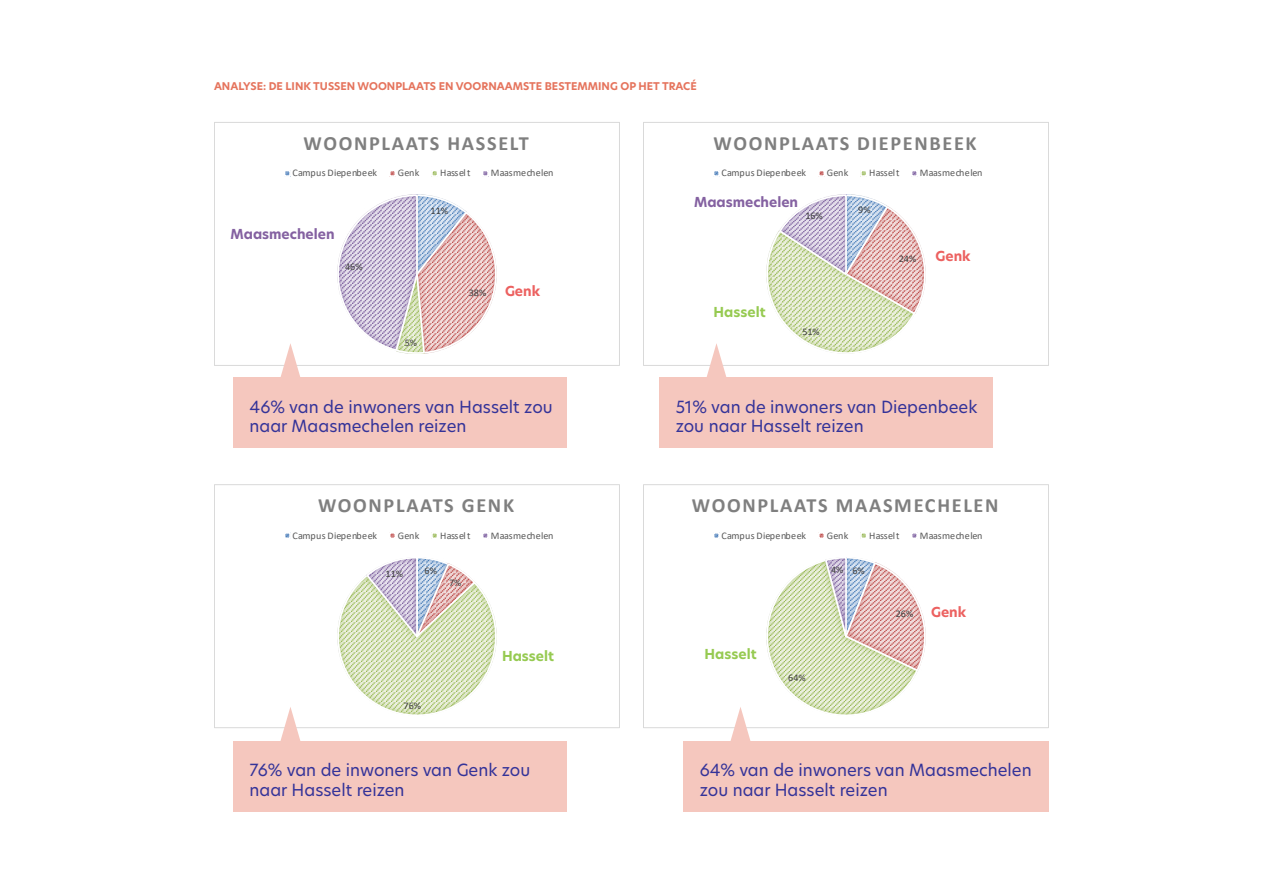
<style>
.page{position:relative;width:1263px;height:893px;background:#fff}
.page>*{position:absolute;margin:0;border:0;box-sizing:border-box;transform-origin:0 0}
.t1{font:700 20.25px "Calibri";letter-spacing:.085em;color:#7f7f7f}
.t2{font:16.5px/19.8px "Hero New";color:#343399}
.t3{font:700 13.5px "Hero New";color:#8461a1}
.t4{font:700 13.5px "Hero New";color:#96ca51}
.t5{font:700 13.5px "Hero New";color:#ec6160}
.t6{font:700 10.5px "Hero New";color:#e5745d}
.t7{font:10.2px "Calibri";letter-spacing:.025em;color:#595959}
.t8{font:10.2px "Calibri";letter-spacing:-.005em;color:#595959}
.t9{font:10.2px "Calibri";color:#404040}
.t10{font:10.2px "Calibri";letter-spacing:.005em;color:#595959}
</style>
<div class="page">
<svg style="left:337px;top:194px;width:160px;height:160px"></svg>
<div style="left:284px;top:170px;width:7px;height:7px;border:2px solid #fff"></div>
<div style="left:389px;top:170px;width:7px;height:7px;border:2px solid #fff"></div>
<div style="left:431px;top:170px;width:7px;height:7px;border:2px solid #fff"></div>
<div style="left:482px;top:170px;width:7px;height:7px;border:2px solid #fff"></div>
<div style="left:214px;top:122px;width:406px;height:244px;border:1px solid #d9d9d9"></div>
<svg style="left:337px;top:558px;width:160px;height:157px"></svg>
<div style="left:284px;top:532px;width:7px;height:7px;border:2px solid #fff"></div>
<div style="left:389px;top:532px;width:7px;height:7px;border:2px solid #fff"></div>
<div style="left:431px;top:532px;width:7px;height:7px;border:2px solid #fff"></div>
<div style="left:482px;top:532px;width:7px;height:7px;border:2px solid #fff"></div>
<div style="left:214px;top:484px;width:406px;height:244px;border:1px solid #d9d9d9"></div>
<svg style="left:766px;top:194px;width:160px;height:160px"></svg>
<div style="left:713px;top:170px;width:7px;height:7px;border:2px solid #fff"></div>
<div style="left:818px;top:170px;width:7px;height:7px;border:2px solid #fff"></div>
<div style="left:860px;top:170px;width:7px;height:7px;border:2px solid #fff"></div>
<div style="left:911px;top:170px;width:7px;height:7px;border:2px solid #fff"></div>
<div style="left:643px;top:122px;width:406px;height:244px;border:1px solid #d9d9d9"></div>
<div style="left:713px;top:532px;width:7px;height:7px;border:2px solid #fff"></div>
<div style="left:818px;top:532px;width:7px;height:7px;border:2px solid #fff"></div>
<div style="left:860px;top:532px;width:7px;height:7px;border:2px solid #fff"></div>
<div style="left:911px;top:532px;width:7px;height:7px;border:2px solid #fff"></div>
<div style="left:643px;top:484px;width:406px;height:244px;border:1px solid #d9d9d9"></div>
<div style="left:233px;top:378px;width:333px;height:70px;background:#f5c7be"></div>
<svg style="left:277px;top:343px;width:27px;height:35px"></svg>
<div style="left:233px;top:741px;width:333px;height:71px;background:#f5c7be"></div>
<svg style="left:277px;top:707px;width:27px;height:34px"></svg>
<div style="left:683px;top:741px;width:366px;height:71px;background:#f5c7be"></div>
<svg style="left:727px;top:557px;width:208px;height:184px"></svg>
<div style="left:659px;top:378px;width:333px;height:70px;background:#f5c7be"></div>
<svg style="left:703px;top:343px;width:27px;height:35px"></svg>
<p class="t6" style="left:214px;top:79px;width:484px">ANALYSE: DE LINK TUSSEN WOONPLAATS EN VOORNAAMSTE BESTEMMING OP HET TRACÉ</p>
<p class="t1" style="left:304px;top:129px;width:227px">WOONPLAATS HASSELT</p>
<p class="t7" style="left:292px;top:166px;width:86px">Campus Diepenbeek</p>
<p class="t7" style="left:398px;top:166px;width:23px">Genk</p>
<p class="t10" style="left:440px;top:166px;width:32px">Hasselt</p>
<p class="t8" style="left:491px;top:166px;width:64px">Maasmechelen</p>
<p class="t1" style="left:713px;top:129px;width:265px">WOONPLAATS DIEPENBEEK</p>
<p class="t7" style="left:721px;top:166px;width:86px">Campus Diepenbeek</p>
<p class="t7" style="left:827px;top:166px;width:23px">Genk</p>
<p class="t10" style="left:869px;top:166px;width:32px">Hasselt</p>
<p class="t8" style="left:920px;top:166px;width:64px">Maasmechelen</p>
<p class="t3" style="left:230px;top:225px;width:106px">Maasmechelen</p>
<p class="t9" style="left:345px;top:259px;width:19px">46%</p>
<p class="t9" style="left:431px;top:204px;width:19px">11%</p>
<p class="t9" style="left:405px;top:335px;width:14px">5%</p>
<p class="t9" style="left:469px;top:286px;width:19px">38%</p>
<p class="t5" style="left:505px;top:282px;width:37px">Genk</p>
<p class="t2" style="left:250px;top:396px;width:305px">46% van de inwoners van Hasselt zou naar Maasmechelen reizen</p>
<p class="t1" style="left:318px;top:491px;width:197px">WOONPLAATS GENK</p>
<p class="t7" style="left:292px;top:528px;width:86px">Campus Diepenbeek</p>
<p class="t7" style="left:398px;top:528px;width:23px">Genk</p>
<p class="t10" style="left:440px;top:528px;width:32px">Hasselt</p>
<p class="t8" style="left:491px;top:528px;width:64px">Maasmechelen</p>
<p class="t9" style="left:386px;top:566px;width:19px">11%</p>
<p class="t9" style="left:425px;top:564px;width:14px">6%</p>
<p class="t9" style="left:449px;top:576px;width:14px">7%</p>
<p class="t3" style="left:694px;top:193px;width:106px">Maasmechelen</p>
<p class="t9" style="left:805px;top:209px;width:19px">16%</p>
<p class="t4" style="left:713px;top:303px;width:54px">Hasselt</p>
<p class="t9" style="left:802px;top:325px;width:19px">51%</p>
<p class="t9" style="left:858px;top:202px;width:14px">9%</p>
<p class="t9" style="left:899px;top:252px;width:19px">24%</p>
<p class="t5" style="left:935px;top:247px;width:37px">Genk</p>
<p class="t2" style="left:676px;top:396px;width:303px">51% van de inwoners van Diepenbeek zou naar Hasselt reizen</p>
<p class="t1" style="left:692px;top:491px;width:308px">WOONPLAATS MAASMECHELEN</p>
<p class="t7" style="left:721px;top:528px;width:86px">Campus Diepenbeek</p>
<p class="t7" style="left:827px;top:528px;width:23px">Genk</p>
<p class="t10" style="left:869px;top:528px;width:32px">Hasselt</p>
<p class="t8" style="left:920px;top:528px;width:64px">Maasmechelen</p>
<p class="t9" style="left:831px;top:562px;width:14px">4%</p>
<p class="t9" style="left:852px;top:563px;width:14px">6%</p>
<p class="t9" style="left:896px;top:607px;width:19px">26%</p>
<p class="t5" style="left:931px;top:603px;width:37px">Genk</p>
<p class="t9" style="left:404px;top:698px;width:19px">76%</p>
<p class="t4" style="left:502px;top:647px;width:54px">Hasselt</p>
<p class="t4" style="left:704px;top:645px;width:54px">Hasselt</p>
<p class="t9" style="left:788px;top:670px;width:19px">64%</p>
<p class="t2" style="left:250px;top:760px;width:282px">76% van de inwoners van Genk zou naar Hasselt reizen</p>
<p class="t2" style="left:700px;top:760px;width:334px">64% van de inwoners van Maasmechelen zou naar Hasselt reizen</p>
</div>
